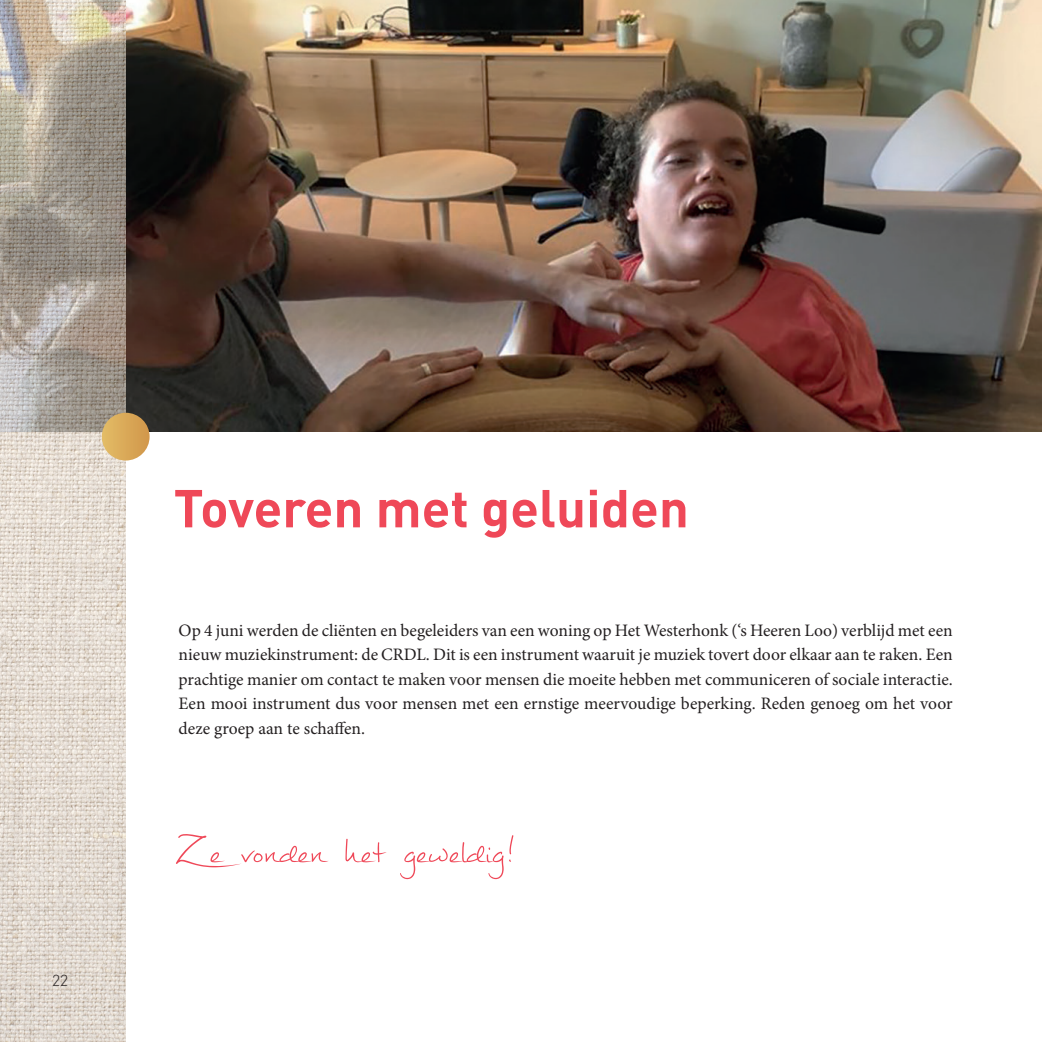
<style>
.page{position:relative;width:1042px;height:1042px;background:#fff}
.page>*{position:absolute;margin:0;border:0;box-sizing:border-box;transform-origin:0 0}
.t1{font:63px "Mathilde";color:#ef4858}
.t2{font:700 52.5px "DIN Pro";color:#ef4858}
.t3{font:17.5px/24.5px "Minion Pro";color:#231f20;text-align:justify}
.t4{font:300 15.75px "DIN Pro";color:#231f20}
</style>
<div class="page">
<img style="left:126px;top:0;width:916px;height:432px">
<img style="left:0;top:0;width:126px;height:1042px">
<svg style="left:102px;top:413px;width:48px;height:47px;background:#cfa866"></svg>
<p class="t4" style="left:52px;top:969px;width:18px">22</p>
<p class="t2" style="left:174px;top:473px;width:517px">Toveren met geluiden</p>
<p class="t3" style="left:179px;top:618px;width:775px">Op 4 juni werden de cliënten en begeleiders van een woning op Het Westerhonk (‘s Heeren Loo) verblijd met een nieuw muziekinstrument: de CRDL. Dit is een instrument waaruit je muziek tovert door elkaar aan te raken. Een prachtige manier om contact te maken voor mensen die moeite hebben met communiceren of sociale interactie.<br>Een mooi instrument dus voor mensen met een ernstige meervoudige beperking. Reden genoeg om het voor deze groep aan te schaffen.</p>
<p class="t1" style="left:175px;top:803px;width:342px">Ze vonden het geweldig!</p>
</div>
